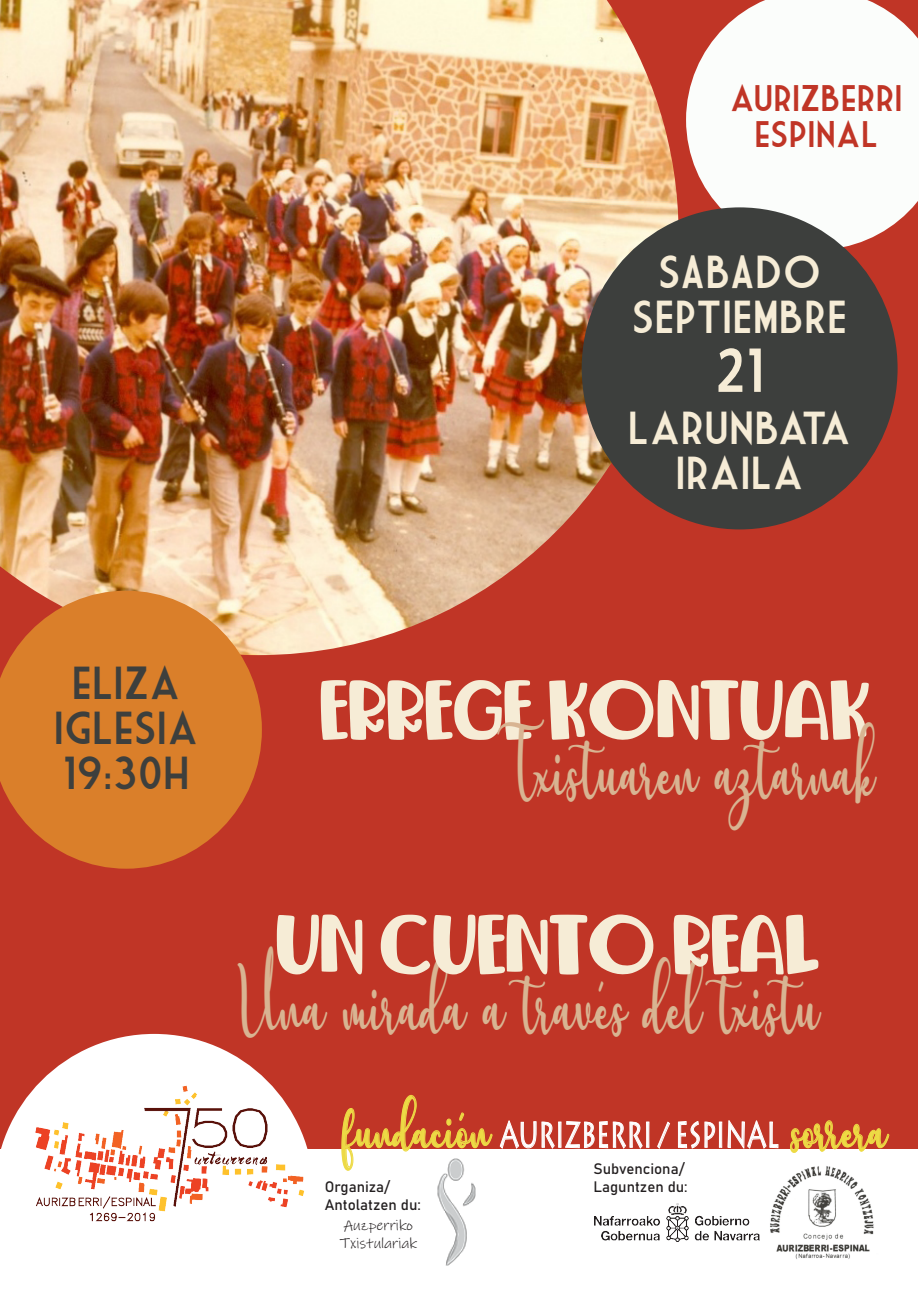
<style>
.page{position:relative;width:919px;height:1289px;background:#fff}
.page>*{position:absolute;margin:0;border:0;box-sizing:border-box;transform-origin:0 0}
.t1{font:66px "avocado";color:#f6ecd6}
.t2{font:63px "charlotte";color:#d8b492;scale:.57 1}
.t3{font:60px "Market Deco";color:#f6ecd6}
.t4{font:45px "Market Deco";color:#f6ecd6}
.t5{font:45px "Market Deco";color:#3d3f3d}
.t6{font:45px "charlotte";color:#edda45;scale:.67 1}
.t7{font:36px "Lithos Pro";color:#fff;scale:.67 1}
.t8{font:36px "Market Deco";color:#c03526}
.t9{font:15px "Bahnschrift";color:#231f20}
.t10{font:15px "Ink Free";color:#231f20}
.s1{color:#eedb43}
</style>
<div class="page">
<div style="left:0;top:0;width:917px;height:1148px;background:#c03526"></div>
<img style="left:0;top:0;width:678px;height:655px">
<svg style="left:0;top:1033px;width:220px;height:116px"></svg>
<img style="left:11px;top:1048px;width:303px;height:174px">
<img style="left:770px;top:1166px;width:104px;height:93px">
<svg style="left:499px;top:1120px;width:150px;height:28px"></svg>
<svg style="left:657px;top:1121px;width:13px;height:27px"></svg>
<svg style="left:678px;top:1120px;width:100px;height:28px"></svg>
<svg style="left:341px;top:1094px;width:152px;height:76px"></svg>
<svg style="left:789px;top:1120px;width:100px;height:32px"></svg>
<svg style="left:686px;top:0;width:232px;height:250px;background:#f4e6e2"></svg>
<div style="left:581px;top:207px;width:316px;height:322px;background:#3d3f3d;border-radius:50%"></div>
<svg style="left:0;top:590px;width:262px;height:278px;background:#d77930"></svg>
<img style="left:594px;top:1203px;width:165px;height:38px">
<img style="left:436px;top:1156px;width:41px;height:110px">
<p class="t8" style="left:730px;top:78px;width:174px">AURIZBERRI</p>
<p class="t8" style="left:754px;top:114px;width:125px">ESPINAL</p>
<p class="t4" style="left:658px;top:247px;width:165px">SABADO</p>
<p class="t4" style="left:631px;top:292px;width:217px">SEPTIEMBRE</p>
<p class="t3" style="left:715px;top:337px;width:51px">21</p>
<p class="t4" style="left:628px;top:403px;width:225px">LARUNBATA</p>
<p class="t4" style="left:675px;top:448px;width:130px">IRAILA</p>
<p class="t5" style="left:72px;top:658px;width:110px">ELIZA</p>
<p class="t5" style="left:54px;top:703px;width:146px">IGLESIA</p>
<p class="t5" style="left:63px;top:748px;width:128px">19:30H</p>
<p class="t1" style="left:320px;top:680px;width:551px">ERREGE KONTUAK</p>
<p class="t2" style="left:508px;top:736px;width:645px">Txistuaren aztarnak</p>
<p class="t1" style="left:276px;top:914px;width:545px">UN CUENTO REAL</p>
<p class="t2" style="left:241px;top:971px;width:1017px">Una mirada a través del txistu</p>
<p class="t6" style="left:342px;top:1105px;width:223px">fundación</p>
<p class="t7" style="left:499px;top:1114px;width:418px">AURIZBERRI / ESPINAL</p>
<p class="t6" style="left:791px;top:1105px;width:145px">sorr<span class="s1">er</span>a</p>
<p class="t9" style="left:593px;top:1159px;width:92px">Subvenciona/</p>
<p class="t9" style="left:324px;top:1177px;width:67px">Organiza/</p>
<p class="t9" style="left:593px;top:1177px;width:95px">Laguntzen du:</p>
<p class="t9" style="left:324px;top:1195px;width:98px">Antolatzen du:</p>
<p class="t10" style="left:344px;top:1216px;width:70px">Auzperriko</p>
<p class="t10" style="left:340px;top:1234px;width:78px">Txistulariak</p>
</div>
